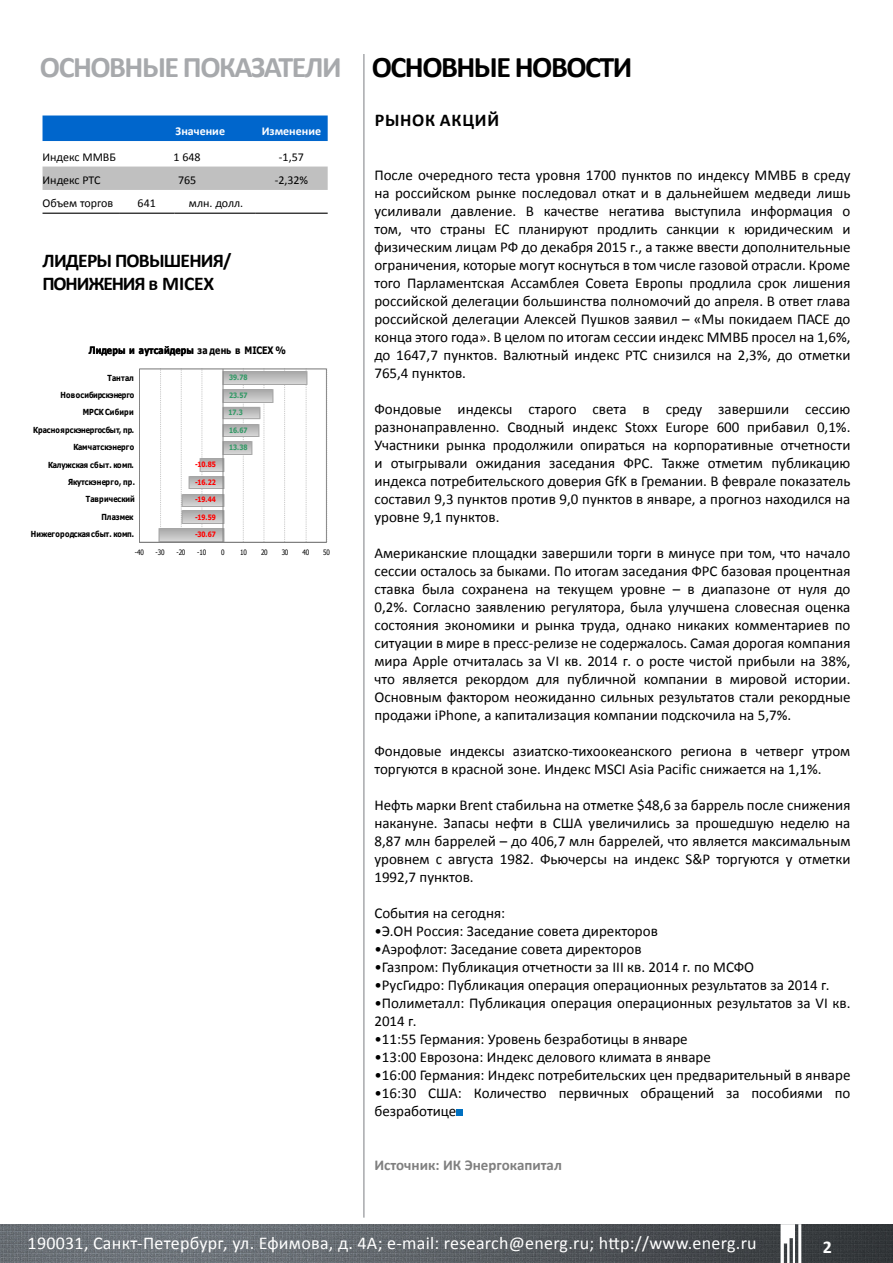
<style>
.page{position:relative;width:893px;height:1263px;background:#fff}
.page>*{position:absolute;margin:0;border:0;box-sizing:border-box;transform-origin:0 0}
.t1{font:700 30px "Calibri";letter-spacing:-.05em;color:#a7a9ac}
.t2{font:700 19.5px/23.4px "Calibri";letter-spacing:-.04em;color:#000}
.t3{font:18px "Calibri";letter-spacing:.015em;color:#fff}
.t4{font:700 18px "Calibri";color:#000}
.t5{font:700 18px "Calibri";color:#fff}
.t6{font:15px/18px "Calibri";color:#000;text-align:justify}
.t7{font:700 15px "Calibri";color:#808080}
.t8{font:12px "Calibri";color:#000}
.t9{font:700 12px "Calibri";color:#fff}
.t10{font:700 10.2px "Tahoma";letter-spacing:.01em;color:#000;scale:.86 1}
.t11{font:700 8.4px "Tahoma";letter-spacing:.015em;color:#000;scale:.86 1}
.t12{font:700 7.35px "Tahoma";letter-spacing:-.01em;color:#f00;scale:.86 1}
.t13{font:700 7.35px "Tahoma";letter-spacing:-.01em;color:#396;scale:.86 1}
.t14{font:7.35px "Tahoma";letter-spacing:-.045em;color:#000;scale:.86 1}
.s1{color:#000}
</style>
<div class="page">
<img style="left:0;top:1224px;width:893px;height:39px">
<hr style="left:363px;top:54px;width:2px;height:1163px;background:#a7a9ac">
<div style="left:456px;top:1109px;width:7px;height:7px;background:#0070c0"></div>
<svg style="left:781px;top:1224px;width:20px;height:39px"></svg>
<div style="left:43px;top:116px;width:285px;height:25px;background:#06c"></div>
<div style="left:43px;top:167px;width:285px;height:23px;background:#c0c0c0"></div>
<hr style="left:43px;top:213px;width:76px;height:1px;background:#000">
<hr style="left:119px;top:213px;width:55px;height:1px;background:#000">
<hr style="left:174px;top:213px;width:81px;height:1px;background:#000">
<hr style="left:255px;top:213px;width:73px;height:1px;background:#000">
<svg style="left:160px;top:370px;width:1px;height:157px"></svg>
<svg style="left:181px;top:370px;width:1px;height:157px"></svg>
<svg style="left:284px;top:370px;width:1px;height:170px"></svg>
<svg style="left:306px;top:370px;width:1px;height:170px"></svg>
<div style="left:139px;top:368px;width:188px;height:175px;border:1px solid #7f7f7f"></div>
<svg style="left:201px;top:368px;width:12px;height:159px"></svg>
<svg style="left:237px;top:368px;width:12px;height:174px"></svg>
<svg style="left:264px;top:368px;width:2px;height:174px"></svg>
<img style="left:159px;top:527px;width:66px;height:15px">
<img style="left:182px;top:510px;width:43px;height:15px">
<img style="left:182px;top:493px;width:43px;height:14px">
<img style="left:189px;top:476px;width:36px;height:13px">
<img style="left:200px;top:458px;width:25px;height:15px">
<img style="left:222px;top:440px;width:30px;height:15px">
<img style="left:222px;top:424px;width:38px;height:14px">
<img style="left:222px;top:406px;width:38px;height:14px">
<img style="left:222px;top:388px;width:52px;height:15px">
<img style="left:222px;top:371px;width:85px;height:15px">
<hr style="left:139px;top:542px;width:187px;height:1px;background:#808080">
<hr style="left:223px;top:369px;width:1px;height:173px;background:#808080">
<h1 class="t1" style="left:40px;top:47px;width:594px">ОСНОВНЫЕ ПОКАЗАТЕЛИ <span class="s1">ОСНОВНЫЕ НОВОСТИ</span></h1>
<p class="t9" style="left:176px;top:123px;width:51px">Значение</p>
<p class="t9" style="left:262px;top:123px;width:61px">Изменение</p>
<p class="t8" style="left:43px;top:149px;width:75px">Индекс ММВБ</p>
<p class="t8" style="left:174px;top:149px;width:29px">1 648</p>
<p class="t8" style="left:279px;top:149px;width:26px">-1,57</p>
<p class="t8" style="left:43px;top:172px;width:59px">Индекс РТС</p>
<p class="t8" style="left:178px;top:172px;width:20px">765</p>
<p class="t8" style="left:275px;top:172px;width:35px">-2,32%</p>
<p class="t8" style="left:43px;top:196px;width:72px">Объем торгов</p>
<p class="t8" style="left:138px;top:196px;width:20px">641</p>
<p class="t8" style="left:189px;top:196px;width:56px">млн. долл.</p>
<h2 class="t2" style="left:43px;top:248px;width:191px">ЛИДЕРЫ ПОВЫШЕНИЯ/<br>ПОНИЖЕНИЯ в MICEX</h2>
<p class="t10" style="left:89px;top:343px;width:231px">Лидеры и аутсайдеры за день в MICEX %</p>
<p class="t11" style="left:108px;top:372px;width:32px">Тантал</p>
<p class="t13" style="left:229px;top:373px;width:23px">39.78</p>
<p class="t11" style="left:61px;top:389px;width:87px">Новосибирскэнерго</p>
<p class="t13" style="left:229px;top:390px;width:23px">23.57</p>
<p class="t11" style="left:83px;top:406px;width:61px">МРСК Сибири</p>
<p class="t13" style="left:229px;top:407px;width:18px">17.3</p>
<p class="t11" style="left:33px;top:424px;width:119px">Красноярскэнергосбыт, пр.</p>
<p class="t13" style="left:229px;top:425px;width:23px">16.67</p>
<p class="t11" style="left:73px;top:441px;width:72px">Камчатскэнерго</p>
<p class="t13" style="left:229px;top:442px;width:23px">13.38</p>
<p class="t11" style="left:48px;top:458px;width:101px">Калужская сбыт. комп.</p>
<p class="t12" style="left:195px;top:459px;width:26px">-10.85</p>
<p class="t11" style="left:68px;top:476px;width:79px">Якутскэнерго, пр.</p>
<p class="t12" style="left:195px;top:477px;width:26px">-16.22</p>
<p class="t11" style="left:86px;top:493px;width:59px">Таврический</p>
<p class="t12" style="left:195px;top:494px;width:26px">-19.44</p>
<p class="t11" style="left:101px;top:511px;width:39px">Плазмек</p>
<p class="t12" style="left:195px;top:512px;width:26px">-19.59</p>
<p class="t11" style="left:31px;top:528px;width:122px">Нижегородская сбыт. комп.</p>
<p class="t12" style="left:195px;top:529px;width:26px">-30.67</p>
<p class="t14" style="left:135px;top:547px;width:12px">-40</p>
<p class="t14" style="left:156px;top:547px;width:12px">-30</p>
<p class="t14" style="left:176px;top:547px;width:12px">-20</p>
<p class="t14" style="left:197px;top:547px;width:12px">-10</p>
<p class="t14" style="left:221px;top:547px;width:6px">0</p>
<p class="t14" style="left:240px;top:547px;width:9px">10</p>
<p class="t14" style="left:261px;top:547px;width:9px">20</p>
<p class="t14" style="left:282px;top:547px;width:9px">30</p>
<p class="t14" style="left:303px;top:547px;width:9px">40</p>
<p class="t14" style="left:323px;top:547px;width:9px">50</p>
<p class="t4" style="left:375px;top:109px;width:13px">рынок</p>
<p class="t4" style="left:440px;top:109px;width:13px">акций</p>
<p class="t6" style="left:374px;top:166px;width:478px">После очередного теста уровня 1700 пунктов по индексу ММВБ в среду на российском рынке последовал откат и в дальнейшем медведи лишь усиливали давление. В качестве негатива выступила информация о том, что страны ЕС планируют продлить санкции к юридическим и физическим лицам РФ до декабря 2015 г., а также ввести дополнительные ограничения, которые могут коснуться в том числе газовой отрасли. Кроме того Парламентская Ассамблея Совета Европы продлила срок лишения российской делегации большинства полномочий до апреля. В ответ глава российской делегации Алексей Пушков заявил – «Мы покидаем ПАСЕ до конца этого года». В целом по итогам сессии индекс ММВБ просел на 1,6%, до 1647,7 пунктов. Валютный индекс РТС снизился на 2,3%, до отметки 765,4 пунктов.</p>
<p class="t6" style="left:374px;top:400px;width:478px">Фондовые индексы старого света в среду завершили сессию разнонаправленно. Сводный индекс Stoxx Europe 600 прибавил 0,1%.<br>Участники рынка продолжили опираться на корпоративные отчетности и отыгрывали ожидания заседания ФРС. Также отметим публикацию индекса потребительского доверия GfK в Гремании. В феврале показатель составил 9,3 пунктов против 9,0 пунктов в январе, а прогноз находился на уровне 9,1 пунктов.</p>
<p class="t6" style="left:374px;top:544px;width:478px">Американские площадки завершили торги в минусе при том, что начало сессии осталось за быками. По итогам заседания ФРС базовая процентная ставка была сохранена на текущем уровне – в диапазоне от нуля до 0,2%. Согласно заявлению регулятора, была улучшена словесная оценка состояния экономики и рынка труда, однако никаких комментариев по ситуации в мире в пресс-релизе не содержалось. Самая дорогая компания мира Apple отчиталась за VI кв. 2014 г. о росте чистой прибыли на 38%, что является рекордом для публичной компании в мировой истории.<br>Основным фактором неожиданно сильных результатов стали рекордные продажи iPhone, а капитализация компании подскочила на 5,7%.</p>
<p class="t6" style="left:374px;top:742px;width:478px">Фондовые индексы азиатско-тихоокеанского региона в четверг утром торгуются в красной зоне. Индекс MSCI Asia Pacific снижается на 1,1%.</p>
<p class="t6" style="left:374px;top:796px;width:478px">Нефть марки Brent стабильна на отметке $48,6 за баррель после снижения накануне. Запасы нефти в США увеличились за прошедшую неделю на 8,87 млн баррелей – до 406,7 млн баррелей, что является максимальным уровнем с августа 1982. Фьючерсы на индекс S&amp;P торгуются у отметки 1992,7 пунктов.</p>
<p class="t6" style="left:374px;top:904px;width:132px">События на сегодня:</p>
<p class="t6" style="left:374px;top:922px;width:285px">•Э.ОН Россия: Заседание совета директоров</p>
<p class="t6" style="left:374px;top:940px;width:269px">•Аэрофлот: Заседание совета директоров</p>
<p class="t6" style="left:374px;top:958px;width:381px">•Газпром: Публикация отчетности за III кв. 2014 г. по МСФО</p>
<p class="t6" style="left:374px;top:976px;width:457px">•РусГидро: Публикация операция операционных результатов за 2014 г.</p>
<p class="t6" style="left:374px;top:994px;width:478px">•Полиметалл: Публикация операция операционных результатов за VI кв.<br>2014 г.</p>
<p class="t6" style="left:374px;top:1030px;width:315px">•11:55 Германия: Уровень безработицы в январе</p>
<p class="t6" style="left:374px;top:1048px;width:338px">•13:00 Еврозона: Индекс делового климата в январе</p>
<p class="t6" style="left:374px;top:1066px;width:478px">•16:00 Германия: Индекс потребительских цен предварительный в январе</p>
<p class="t6" style="left:374px;top:1084px;width:478px">•16:30 США: Количество первичных обращений за пособиями по безработице</p>
<p class="t7" style="left:374px;top:1155px;width:189px">Источник: ИК Энергокапитал</p>
<p class="t3" style="left:28px;top:1232px;width:730px">190031, Санкт-Петербург, ул. Ефимова, д. 4А; e-mail: research@energ.ru; http://www.energ.ru</p>
<p class="t5" style="left:823px;top:1235px;width:11px">2</p>
</div>
